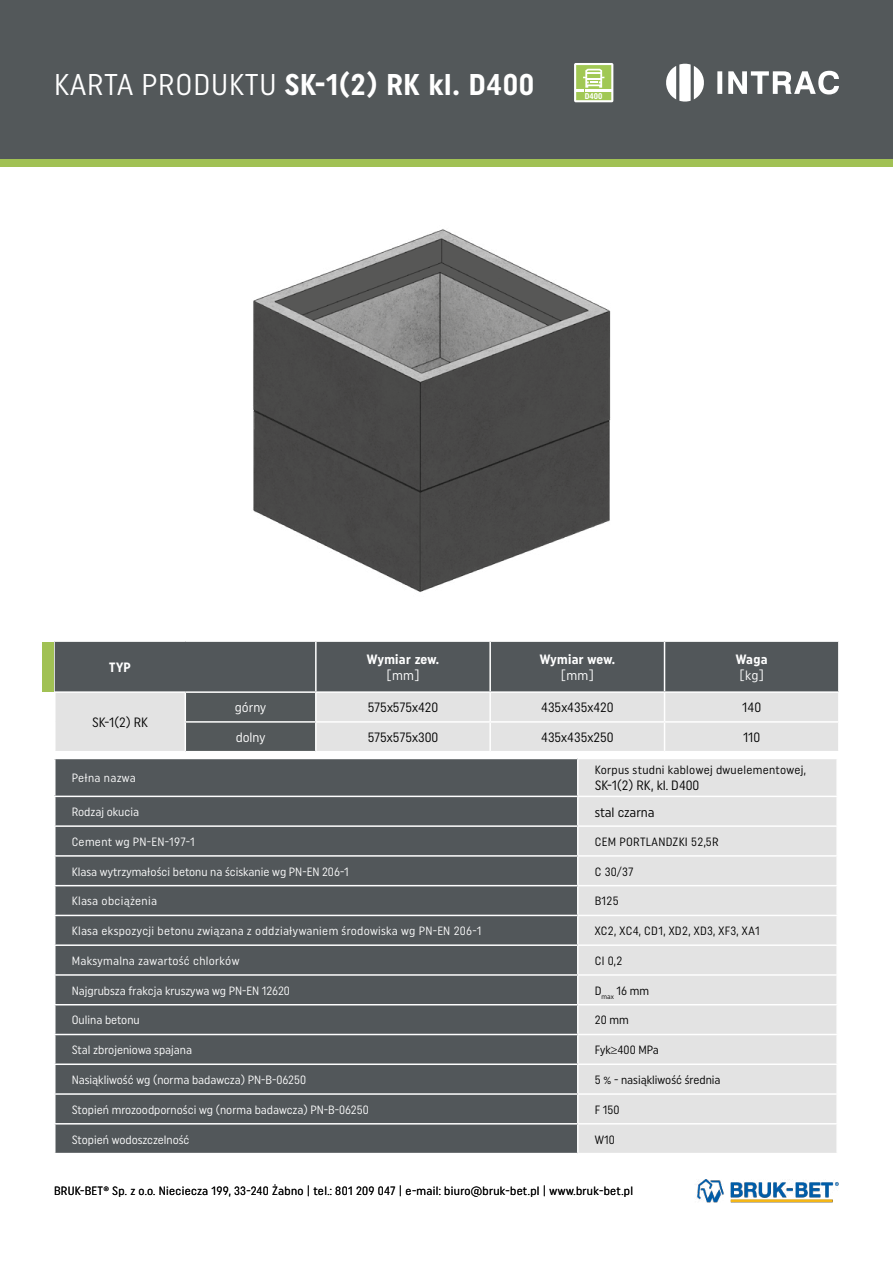
<style>
.page{position:relative;width:893px;height:1263px;background:#fff}
.page>*{position:absolute;margin:0;border:0;box-sizing:border-box;transform-origin:0 0}
.t1{font:700 30px "Uniform Condensed";letter-spacing:.025em;color:#fff}
.t2{font:13.5px "Uniform Condensed";color:#000}
.t3{font:700 13.5px "Uniform Condensed";letter-spacing:.025em;color:#fff}
.t4{font:13.5px "Uniform Condensed";color:#fff}
.t5{font:12px "Uniform Condensed";color:#fff}
.t6{font:12px "Uniform Condensed";letter-spacing:.025em;color:#000}
.t7{font:12px "Uniform Condensed";letter-spacing:.025em;color:#fff}
.t8{font:12px "Uniform Condensed";color:#000}
.t9{font:700 8.4px "Uniform Condensed";color:#fff}
.s1{font-weight:400}
</style>
<div class="page">
<img style="left:697px;top:1179px;width:142px;height:23px">
<div style="left:0;top:0;width:893px;height:163px;background:#53585a"></div>
<svg style="left:55px;top:641px;width:784px;height:110px;background:#979a9b"></svg>
<hr style="left:315px;top:723px;width:2px;height:28px;background:#fff">
<hr style="left:185px;top:721px;width:131px;height:2px;background:#fff">
<svg style="left:666px;top:63px;width:38px;height:39px"></svg>
<svg style="left:717px;top:71px;width:5px;height:23px"></svg>
<svg style="left:728px;top:71px;width:111px;height:24px"></svg>
<div style="left:0;top:159px;width:893px;height:8px;background:#a1c154"></div>
<div style="left:43px;top:642px;width:11px;height:49px;background:#a1c154"></div>
<div style="left:55px;top:758px;width:523px;height:38px;background:#52575a"></div>
<div style="left:578px;top:759px;width:258px;height:394px;background:#e3e3e3"></div>
<div style="left:56px;top:797px;width:521px;height:356px;background:#52575a"></div>
<hr style="left:54px;top:758px;width:524px;height:1px;background:#fff">
<hr style="left:54px;top:759px;width:2px;height:37px;background:#fff">
<hr style="left:577px;top:759px;width:1px;height:37px;background:#fff">
<hr style="left:578px;top:796px;width:260px;height:1px;background:#fff">
<hr style="left:54px;top:825px;width:524px;height:2px;background:#fff">
<hr style="left:578px;top:825px;width:260px;height:2px;background:#fff">
<hr style="left:54px;top:855px;width:524px;height:2px;background:#fff">
<hr style="left:578px;top:855px;width:260px;height:2px;background:#fff">
<hr style="left:54px;top:885px;width:524px;height:1px;background:#fff">
<hr style="left:578px;top:885px;width:260px;height:1px;background:#fff">
<hr style="left:54px;top:915px;width:524px;height:1px;background:#fff">
<hr style="left:578px;top:915px;width:260px;height:1px;background:#fff">
<hr style="left:54px;top:944px;width:524px;height:2px;background:#fff">
<hr style="left:578px;top:944px;width:260px;height:2px;background:#fff">
<hr style="left:54px;top:974px;width:524px;height:2px;background:#fff">
<hr style="left:578px;top:974px;width:260px;height:2px;background:#fff">
<hr style="left:54px;top:1004px;width:524px;height:1px;background:#fff">
<hr style="left:578px;top:1004px;width:260px;height:1px;background:#fff">
<hr style="left:54px;top:1034px;width:524px;height:1px;background:#fff">
<hr style="left:578px;top:1034px;width:260px;height:1px;background:#fff">
<hr style="left:54px;top:1063px;width:524px;height:2px;background:#fff">
<hr style="left:578px;top:1063px;width:260px;height:2px;background:#fff">
<hr style="left:54px;top:1093px;width:524px;height:2px;background:#fff">
<hr style="left:578px;top:1093px;width:260px;height:2px;background:#fff">
<hr style="left:54px;top:1123px;width:524px;height:1px;background:#fff">
<hr style="left:578px;top:1123px;width:260px;height:1px;background:#fff">
<svg style="left:577px;top:797px;width:1px;height:356px"></svg>
<img style="left:253px;top:229px;width:358px;height:363px">
<svg style="left:574px;top:63px;width:39px;height:39px;background:#c4dc95"></svg>
<h1 class="t1" style="left:54px;top:66px;width:482px"><span class="s1">KARTA PRODUKTU</span> SK-1(2) RK kl. D400</h1>
<p class="t9" style="left:585px;top:91px;width:19px">D400</p>
<p class="t3" style="left:109px;top:659px;width:23px">TYP</p>
<p class="t3" style="left:367px;top:651px;width:74px">Wymiar zew.</p>
<p class="t4" style="left:386px;top:667px;width:35px">[mm]</p>
<p class="t3" style="left:540px;top:651px;width:77px">Wymiar wew.</p>
<p class="t4" style="left:561px;top:667px;width:35px">[mm]</p>
<p class="t3" style="left:736px;top:651px;width:33px">Waga</p>
<p class="t4" style="left:739px;top:667px;width:26px">[kg]</p>
<p class="t2" style="left:92px;top:714px;width:57px">SK-1(2) RK</p>
<p class="t7" style="left:72px;top:771px;width:66px">Pełna nazwa</p>
<p class="t4" style="left:235px;top:700px;width:33px">górny</p>
<p class="t2" style="left:368px;top:700px;width:72px">575x575x420</p>
<p class="t2" style="left:541px;top:700px;width:74px">435x435x420</p>
<p class="t2" style="left:742px;top:700px;width:20px">140</p>
<p class="t4" style="left:236px;top:729px;width:31px">dolny</p>
<p class="t2" style="left:368px;top:729px;width:72px">575x575x300</p>
<p class="t2" style="left:541px;top:729px;width:74px">435x435x250</p>
<p class="t2" style="left:743px;top:729px;width:19px">110</p>
<p class="t6" style="left:595px;top:763px;width:213px">Korpus studni kablowej dwuelementowej,</p>
<p class="t2" style="left:595px;top:777px;width:106px">SK-1(2) RK, kl. D400</p>
<p class="t5" style="left:72px;top:805px;width:69px">Rodzaj okucia</p>
<p class="t2" style="left:595px;top:804px;width:61px">stal czarna</p>
<p class="t7" style="left:72px;top:834px;width:125px">Cement wg PN-EN-197-1</p>
<p class="t6" style="left:595px;top:834px;width:125px">CEM PORTLANDZKI 52,5R</p>
<p class="t5" style="left:72px;top:864px;width:279px">Klasa wytrzymałości betonu na ściskanie wg PN-EN 206-1</p>
<p class="t6" style="left:595px;top:864px;width:40px">C 30/37</p>
<p class="t7" style="left:72px;top:894px;width:87px">Klasa obciążenia</p>
<p class="t6" style="left:595px;top:894px;width:25px">B125</p>
<p class="t7" style="left:72px;top:924px;width:411px">Klasa ekspozycji betonu związana z oddziaływaniem środowiska wg PN-EN 206-1</p>
<p class="t6" style="left:595px;top:924px;width:166px">XC2, XC4, CD1, XD2, XD3, XF3, XA1</p>
<p class="t7" style="left:72px;top:953px;width:169px">Maksymalna zawartość chlorków</p>
<p class="t6" style="left:595px;top:953px;width:29px">Cl 0,2</p>
<p class="t5" style="left:72px;top:983px;width:220px">Najgrubsza frakcja kruszywa wg PN-EN 12620</p>
<p class="t6" style="left:595px;top:983px;width:56px">D<sub>max</sub> 16 mm</p>
<p class="t5" style="left:72px;top:1013px;width:70px">Oulina betonu</p>
<p class="t6" style="left:595px;top:1013px;width:35px">20 mm</p>
<p class="t5" style="left:72px;top:1043px;width:122px">Stal zbrojeniowa spajana</p>
<p class="t8" style="left:595px;top:1043px;width:66px">Fyk≥400 MPa</p>
<p class="t5" style="left:72px;top:1072px;width:236px">Nasiąkliwość wg (norma badawcza) PN-B-06250</p>
<p class="t8" style="left:595px;top:1072px;width:127px">5 % - nasiąkliwość średnia</p>
<p class="t5" style="left:72px;top:1102px;width:299px">Stopień mrozoodporności wg (norma badawcza) PN-B-06250</p>
<p class="t6" style="left:595px;top:1102px;width:26px">F 150</p>
<p class="t5" style="left:72px;top:1132px;width:119px">Stopień wodoszczelność</p>
<p class="t6" style="left:595px;top:1132px;width:21px">W10</p>
<p class="t6" style="left:54px;top:1183px;width:581px">BRUK-BET® Sp. z o.o. Nieciecza 199, 33-240 Żabno | tel.: 801 209 047 | e-mail: biuro@bruk-bet.pl | www.bruk-bet.pl</p>
</div>
